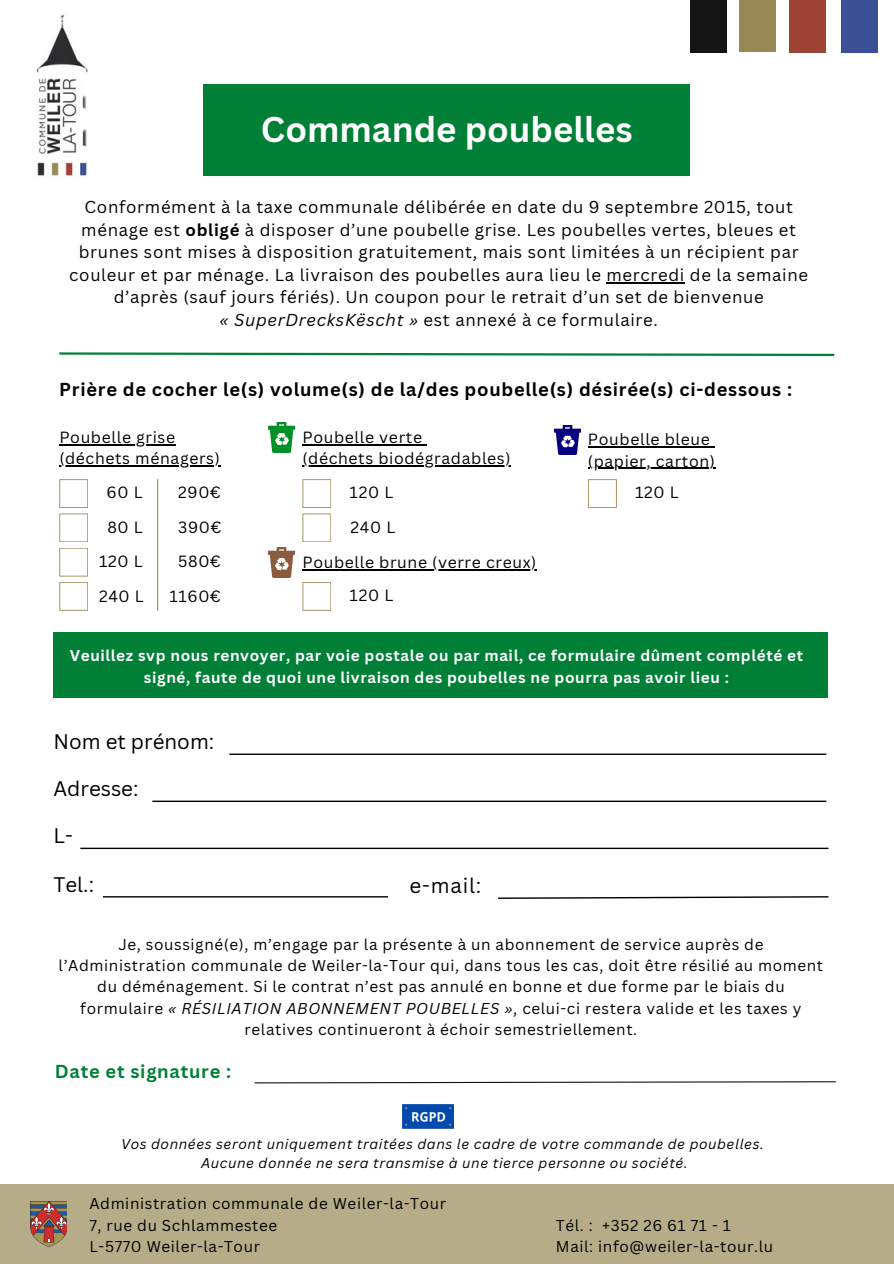
<style>
.page{position:relative;width:894px;height:1264px;background:#fff}
.page>*{position:absolute;margin:0;border:0;box-sizing:border-box;transform-origin:0 0}
.t1{font:700 34.8px "Canva Sans";color:#fff}
.t2{font:20.55px "Canva Sans";color:#000}
.t3{font:700 18.3px "Canva Sans";letter-spacing:.04em;color:#000}
.t4{font:700 18.3px "Canva Sans";letter-spacing:.04em;color:#008037}
.t5{font:16.8px/22.5px "Canva Sans";letter-spacing:.04em;color:#000;text-align:center}
.t6{font:15.9px "Canva Sans";letter-spacing:.04em;color:#000}
.t7{font:15.75px "Canva Sans";letter-spacing:.04em;color:#000}
.t8{font:15.3px/21.3px "Canva Sans";letter-spacing:.04em;color:#000;text-align:center}
.t9{font:700 15.3px/21.3px "Canva Sans";letter-spacing:.04em;color:#fff;text-align:center}
.t10{font:italic 13.8px "Canva Sans";letter-spacing:.04em;color:#000}
.s1{font-weight:700}
.s2{font-style:italic}
</style>
<div class="page">
<div style="left:0;top:1184px;width:893px;height:79px;background:#b6ad88"></div>
<img style="left:31px;top:1201px;width:36px;height:45px">
<div style="left:788px;top:0;width:37px;height:52px;background:#9c4334"></div>
<div style="left:840px;top:0;width:37px;height:52px;background:#3b4f97"></div>
<div style="left:739px;top:0;width:37px;height:52px;background:#978a55"></div>
<div style="left:690px;top:0;width:36px;height:52px;background:#141414"></div>
<img style="left:36px;top:14px;width:52px;height:162px">
<hr style="left:229px;top:753px;width:597px;height:2px;background:#000">
<hr style="left:103px;top:896px;width:285px;height:1px;background:#000">
<svg style="left:498px;top:896px;width:331px;height:3px"></svg>
<hr style="left:152px;top:800px;width:674px;height:2px;background:#000">
<hr style="left:80px;top:847px;width:748px;height:2px;background:#000">
<div style="left:203px;top:84px;width:486px;height:92px;background:#008037"></div>
<hr style="left:606px;top:282px;width:79px;height:1px;background:#000">
<svg style="left:59px;top:352px;width:776px;height:5px"></svg>
<div style="left:53px;top:632px;width:775px;height:65px;background:#008037"></div>
<img style="left:403px;top:1104px;width:50px;height:24px">
<svg style="left:254px;top:1081px;width:582px;height:2px"></svg>
<img style="left:268px;top:548px;width:26px;height:29px">
<img style="left:554px;top:425px;width:26px;height:29px">
<hr style="left:59px;top:444px;width:117px;height:1px;background:#000">
<hr style="left:59px;top:465px;width:161px;height:1px;background:#000">
<svg style="left:59px;top:479px;width:29px;height:97px"></svg>
<svg style="left:59px;top:582px;width:29px;height:28px"></svg>
<hr style="left:157px;top:479px;width:1px;height:131px;background:#978a55">
<img style="left:268px;top:423px;width:26px;height:29px">
<hr style="left:302px;top:444px;width:120px;height:1px;background:#000">
<hr style="left:302px;top:465px;width:209px;height:1px;background:#000">
<svg style="left:302px;top:479px;width:29px;height:63px"></svg>
<hr style="left:302px;top:569px;width:235px;height:1px;background:#000">
<svg style="left:302px;top:582px;width:29px;height:28px"></svg>
<hr style="left:587px;top:446px;width:123px;height:1px;background:#000">
<hr style="left:587px;top:468px;width:128px;height:1px;background:#000">
<svg style="left:588px;top:479px;width:28px;height:29px"></svg>
<p class="t1" style="left:261px;top:105px;width:373px">Commande poubelles</p>
<p class="t5" style="left:69px;top:196px;width:740px">Conformément à la taxe communale délibérée en date du 9 septembre 2015, tout ménage est <span class="s1">obligé</span> à disposer d’une poubelle grise. Les poubelles vertes, bleues et brunes sont mises à disposition gratuitement, mais sont limitées à un récipient par couleur et par ménage. La livraison des poubelles aura lieu le mercredi de la semaine d’après (sauf jours fériés). Un coupon pour le retrait d’un set de bienvenue<br><span class="s2">« SuperDrecksKëscht »</span> est annexé à ce formulaire.</p>
<p class="t3" style="left:59px;top:376px;width:734px">Prière de cocher le(s) volume(s) de la/des poubelle(s) désirée(s) ci-dessous :</p>
<p class="t7" style="left:59px;top:426px;width:117px">Poubelle grise</p>
<h5 class="t7" style="left:59px;top:447px;width:162px">(déchets ménagers)</h5>
<h6 class="t6" style="left:106px;top:481px;width:38px">60 L</h6>
<h4 class="t6" style="left:107px;top:515px;width:37px">80 L</h4>
<h4 class="t6" style="left:99px;top:550px;width:45px">120 L</h4>
<h2 class="t6" style="left:99px;top:585px;width:46px">240 L</h2>
<h4 class="t6" style="left:178px;top:481px;width:44px">290€</h4>
<h4 class="t6" style="left:178px;top:515px;width:45px">390€</h4>
<p class="t6" style="left:178px;top:550px;width:44px">580€</p>
<h3 class="t6" style="left:169px;top:585px;width:53px">1160€</h3>
<p class="t7" style="left:302px;top:426px;width:121px">Poubelle verte</p>
<p class="t7" style="left:302px;top:447px;width:209px">(déchets biodégradables)</p>
<p class="t6" style="left:349px;top:481px;width:45px">120 L</p>
<p class="t6" style="left:350px;top:515px;width:46px">240 L</p>
<p class="t7" style="left:302px;top:551px;width:235px">Poubelle brune (verre creux)</p>
<p class="t6" style="left:349px;top:584px;width:45px">120 L</p>
<p class="t7" style="left:587px;top:428px;width:123px">Poubelle bleue</p>
<p class="t7" style="left:587px;top:450px;width:128px">(papier, carton)</p>
<p class="t6" style="left:635px;top:481px;width:45px">120 L</p>
<p class="t9" style="left:70px;top:644px;width:734px">Veuillez svp nous renvoyer, par voie postale ou par mail, ce formulaire dûment complété et signé, faute de quoi une livraison des poubelles ne pourra pas avoir lieu :</p>
<h3 class="t2" style="left:53px;top:727px;width:162px">Nom et prénom:</h3>
<p class="t2" style="left:53px;top:774px;width:86px">Adresse:</p>
<h5 class="t2" style="left:53px;top:821px;width:21px">L-</h5>
<h4 class="t2" style="left:53px;top:869px;width:42px">Tel.:</h4>
<h5 class="t2" style="left:409px;top:870px;width:73px">e-mail:</h5>
<p class="t8" style="left:59px;top:933px;width:765px">Je, soussigné(e), m’engage par la présente à un abonnement de service auprès de l’Administration communale de Weiler-la-Tour qui, dans tous les cas, doit être résilié au moment du déménagement. Si le contrat n’est pas annulé en bonne et due forme par le biais du formulaire <span class="s2">« RÉSILIATION ABONNEMENT POUBELLES »</span>, celui-ci restera valide et les taxes y relatives continueront à échoir semestriellement.</p>
<h5 class="t4" style="left:55px;top:1058px;width:178px">Date et signature :</h5>
<p class="t10" style="left:121px;top:1134px;width:644px">Vos données seront uniquement traitées dans le cadre de votre commande de poubelles.</p>
<h5 class="t10" style="left:201px;top:1153px;width:488px">Aucune donnée ne sera transmise à une tierce personne ou société.</h5>
<h5 class="t8" style="left:89px;top:1192px;width:358px">Administration communale de Weiler-la-Tour</h5>
<h5 class="t8" style="left:89px;top:1213px;width:189px">7, rue du Schlammestee</h5>
<p class="t8" style="left:89px;top:1235px;width:172px">L-5770 Weiler-la-Tour</p>
<p class="t8" style="left:555px;top:1213px;width:176px">Tél. : +352 26 61 71 - 1</p>
<p class="t8" style="left:555px;top:1235px;width:219px">Mail: info@weiler-la-tour.lu</p>
</div>
